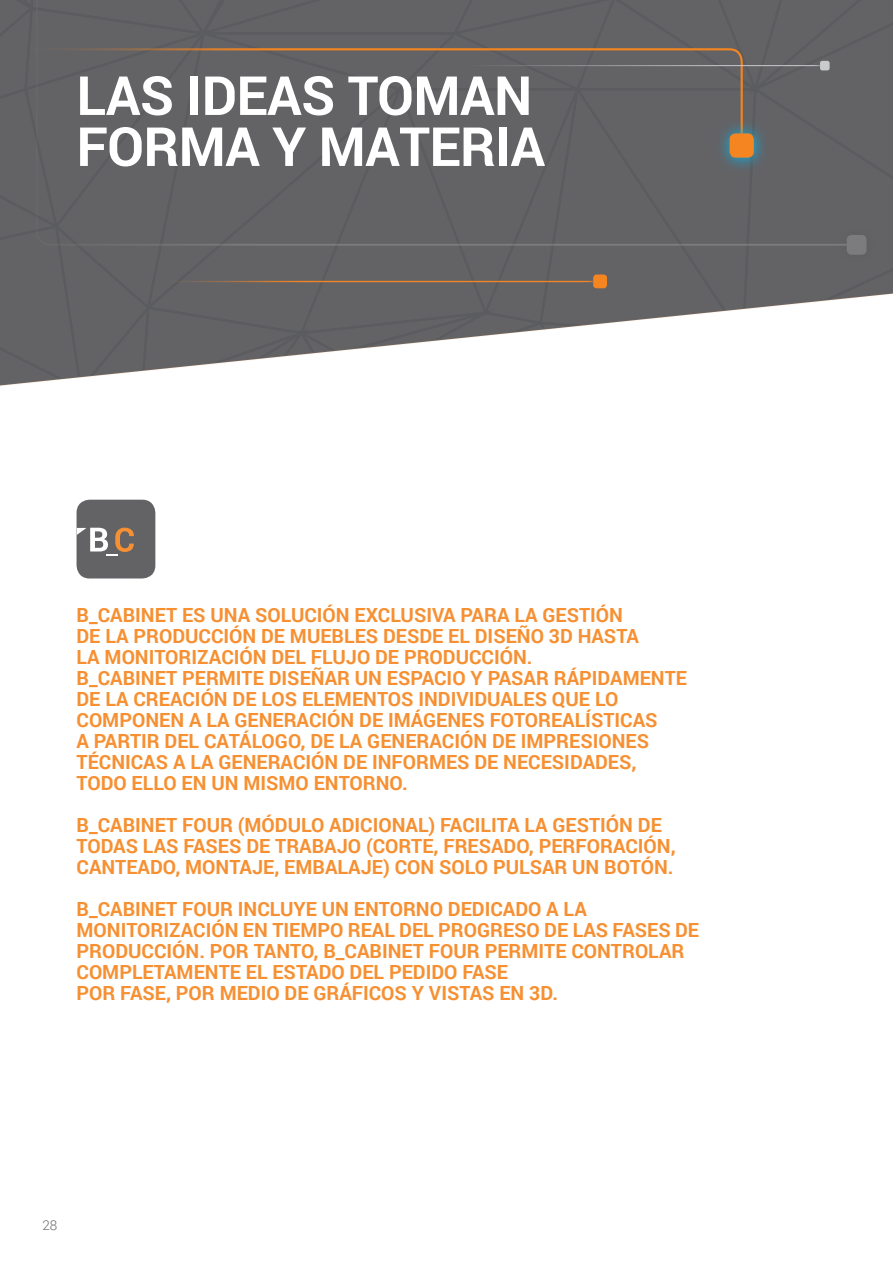
<style>
.page{position:relative;width:893px;height:1263px;background:#fff}
.page>*{position:absolute;margin:0;border:0;box-sizing:border-box;transform-origin:0 0}
.PAG_NERE_-_TITOLO{font:700 54px/51px "Roboto";letter-spacing:-.01em;color:#fff}
.PAG_NERE_-_INTRO_ver{font:700 19.5px/21px "Roboto";color:#f69032}
.t1{font:300 13.5px "Roboto";color:#6c6d70}
</style>
<div class="page">
<svg style="left:0;top:0;width:893px;height:386px"></svg>
<div style="left:0;top:47px;width:35px;height:88px;background:#636366"></div>
<hr style="left:0;top:65px;width:820px;height:1px;background:#c9cacc">
<hr style="left:145px;top:281px;width:448px;height:1px;background:#f58520">
<div style="left:586px;top:267px;width:28px;height:28px;background:#636366"></div>
<div style="left:593px;top:274px;width:14px;height:14px;background:#f58520;border-radius:3px"></div>
<div style="left:838px;top:226px;width:37px;height:38px;background:#626265"></div>
<div style="left:847px;top:235px;width:19px;height:20px;background:#7c7c7f;border-radius:5px"></div>
<div style="left:35px;top:0;width:813px;height:247px;background:#636366"></div>
<div style="left:77px;top:500px;width:78px;height:78px;background:#636366;border-radius:13px"></div>
<svg style="left:77px;top:528px;width:57px;height:27px"></svg>
<p class="PAG_NERE_-_TITOLO" style="left:77px;top:68px;width:470px">LAS IDEAS TOMAN<br>FORMA Y MATERIA</p>
<p class="PAG_NERE_-_INTRO_ver" style="left:77px;top:603px;width:564px">B_CABINET ES UNA SOLUCIÓN EXCLUSIVA PARA LA GESTIÓN<br>DE LA PRODUCCIÓN DE MUEBLES DESDE EL DISEÑO 3D HASTA<br>LA MONITORIZACIÓN DEL FLUJO DE PRODUCCIÓN.</p>
<p class="PAG_NERE_-_INTRO_ver" style="left:77px;top:666px;width:612px">B_CABINET PERMITE DISEÑAR UN ESPACIO Y PASAR RÁPIDAMENTE DE LA CREACIÓN DE LOS ELEMENTOS INDIVIDUALES QUE LO COMPONEN A LA GENERACIÓN DE IMÁGENES FOTOREALÍSTICAS<br>A PARTIR DEL CATÁLOGO, DE LA GENERACIÓN DE IMPRESIONES TÉCNICAS A LA GENERACIÓN DE INFORMES DE NECESIDADES, TODO ELLO EN UN MISMO ENTORNO.</p>
<p class="PAG_NERE_-_INTRO_ver" style="left:77px;top:813px;width:601px">B_CABINET FOUR (MÓDULO ADICIONAL) FACILITA LA GESTIÓN DE<br>TODAS LAS FASES DE TRABAJO (CORTE, FRESADO, PERFORACIÓN,<br>CANTEADO, MONTAJE, EMBALAJE) CON SOLO PULSAR UN BOTÓN.</p>
<p class="PAG_NERE_-_INTRO_ver" style="left:77px;top:897px;width:624px">B_CABINET FOUR INCLUYE UN ENTORNO DEDICADO A LA MONITORIZACIÓN EN TIEMPO REAL DEL PROGRESO DE LAS FASES DE PRODUCCIÓN. POR TANTO, B_CABINET FOUR PERMITE CONTROLAR COMPLETAMENTE EL ESTADO DEL PEDIDO FASE<br>POR FASE, POR MEDIO DE GRÁFICOS Y VISTAS EN 3D.</p>
<p class="t1" style="left:42px;top:1215px;width:16px">28</p>
</div>
